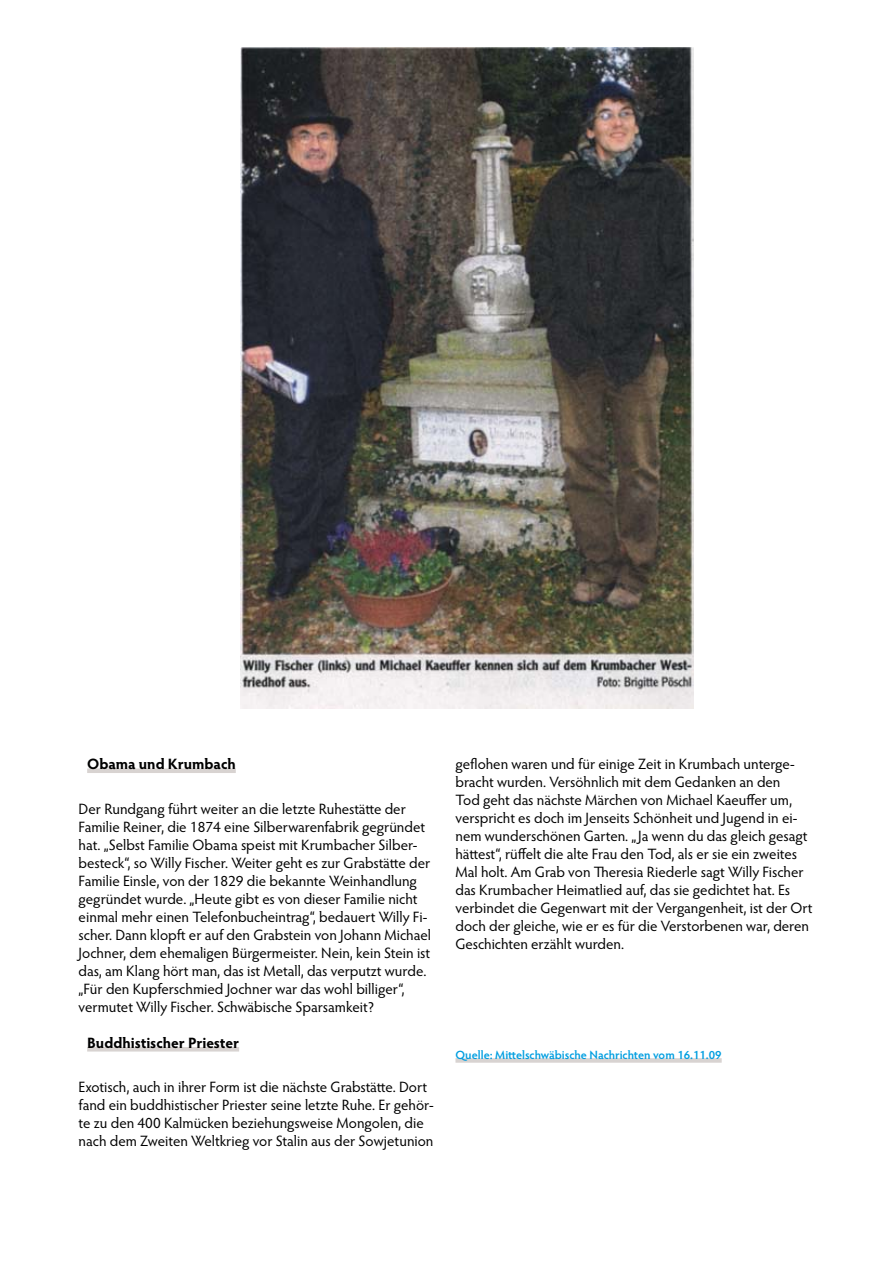
<style>
.page{position:relative;width:893px;height:1263px;background:#fff}
.page>*{position:absolute;margin:0;border:0;box-sizing:border-box;transform-origin:0 0}
.t1{font:15px/18px "Hypatia Sans Pro";color:#000}
.t2{font:700 15px "Hypatia Sans Pro";color:#000}
.t3{font:600 12px "Hypatia Sans Pro";letter-spacing:-.005em;color:#009ee0}
</style>
<div class="page">
<img style="left:241px;top:48px;width:452px;height:660px">
<div style="left:87px;top:768px;width:149px;height:5px;background:#d8d3d1"></div>
<hr style="left:87px;top:1047px;width:152px;height:4px;background:#d8d3d1">
<div style="left:455px;top:1058px;width:267px;height:5px;background:#d8d3d1"></div>
<p class="t2" style="left:87px;top:753px;width:150px">Obama und Krumbach</p>
<p class="t1" style="left:79px;top:799px;width:354px">Der Rundgang führt weiter an die letzte Ruhestätte der Familie Reiner, die 1874 eine Silberwarenfabrik gegründet hat. „Selbst Familie Obama speist mit Krumbacher Silber&shy;besteck“, so Willy Fischer. Weiter geht es zur Grabstätte der Familie Einsle, von der 1829 die bekannte Weinhandlung gegründet wurde. „Heute gibt es von dieser Familie nicht einmal mehr einen Telefonbucheintrag“, bedauert Willy Fi&shy;scher. Dann klopft er auf den Grabstein von Johann Michael Jochner, dem ehemaligen Bürgermeister. Nein, kein Stein ist das, am Klang hört man, das ist Metall, das verputzt wurde. „Für den Kupferschmied Jochner war das wohl billiger“, vermutet Willy Fischer. Schwäbische Sparsamkeit?</p>
<p class="t2" style="left:87px;top:1032px;width:153px">Buddhistischer Priester</p>
<p class="t1" style="left:79px;top:1078px;width:356px">Exotisch, auch in ihrer Form ist die nächste Grabstätte. Dort fand ein buddhistischer Priester seine letzte Ruhe. Er gehör&shy;te zu den 400 Kalmücken beziehungsweise Mongolen, die nach dem Zweiten Weltkrieg vor Stalin aus der Sowjetunion</p>
<p class="t1" style="left:455px;top:755px;width:359px">geflohen waren und für einige Zeit in Krumbach unterge&shy;bracht wurden. Versöhnlich mit dem Gedanken an den<br>Tod geht das nächste Märchen von Michael Kaeuffer um, verspricht es doch im Jenseits Schönheit und Jugend in ei&shy;nem wunderschönen Garten. „ Ja wenn du das gleich gesagt hättest“, rüffelt die alte Frau den Tod, als er sie ein zweites Mal holt. Am Grab von Theresia Riederle sagt Willy Fischer das Krumbacher Heimatlied auf, das sie gedichtet hat. Es verbindet die Gegenwart mit der Vergangenheit, ist der Ort doch der gleiche, wie er es für die Verstorbenen war, deren Geschichten erzählt wurden.</p>
<p class="t3" style="left:455px;top:1047px;width:268px">Quelle: Mittelschwäbische Nachrichten vom 16.11.09</p>
</div>
